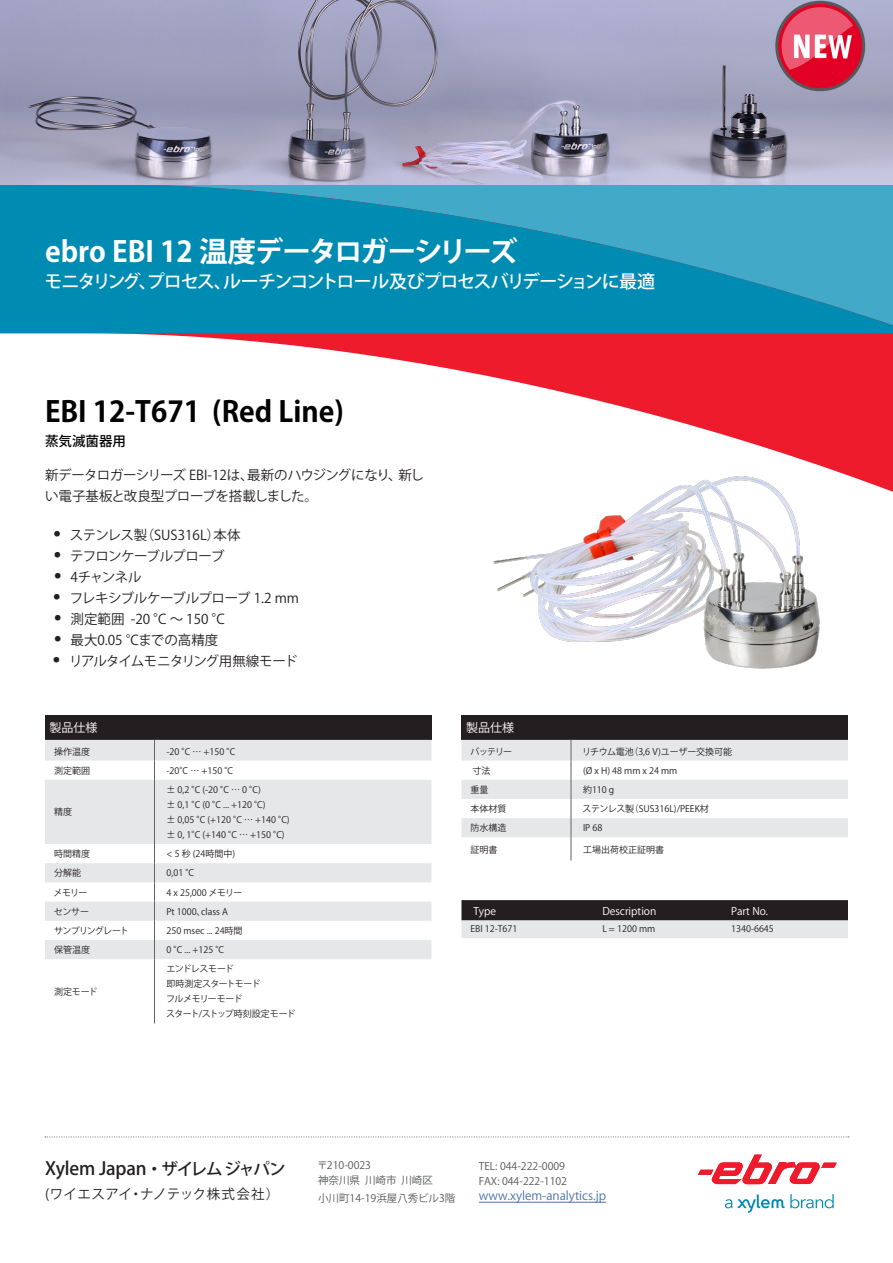
<style>
.page{position:relative;width:893px;height:1263px;background:#fff}
.page>*{position:absolute;margin:0;border:0;box-sizing:border-box;transform-origin:0 0}
.t1{font:700 28.5px "Koz Go Pr 6 N";letter-spacing:-.03em;color:#fff}
.t2{font:700 28.5px "Koz Go Pr 6 N";color:#000}
.t3{font:500 18px "Koz Go Pr 6 N";letter-spacing:-.07em;color:#fff}
.t4{font:500 18px "Koz Go Pr 6 N";letter-spacing:-.01em;color:#231f20}
.t5{font:13.5px/21px "Koz Go Pr 6 N";letter-spacing:-.02em;color:#231f20}
.t6{font:13.5px "Koz Go Pr 6 N";color:#231f20}
.t7{font:13.5px "Koz Go Pr 6 N";letter-spacing:-.06em;color:#231f20}
.t8{font:13.5px "Koz Go Pr 6 N";letter-spacing:.02em;color:#231f20}
.t9{font:13.5px "Koz Go Pr 6 N";letter-spacing:-.05em;color:#231f20}
.t10{font:500 13.5px "Koz Go Pr 6 N";color:#000}
.t11{font:12px "Koz Go Pr 6 N";color:#4d72ac}
.t12{font:12px "Koz Go Pr 6 N";color:#fff}
.t13{font:10.5px/15px "Koz Go Pr 6 N";color:#57585a}
.t14{font:10.5px "Koz Go Pr 6 N";color:#fff}
.t15{font:9px "Koz Go Pr 6 N";color:#231f20}
.t16{font:9px/15px "Koz Go Pr 6 N";letter-spacing:-.06em;color:#231f20}
.t17{font:9px "Koz Go Pr 6 N";letter-spacing:-.025em;color:#231f20}
.t18{font:9px "Koz Go Pr 6 N";letter-spacing:-.08em;color:#231f20}
.s1{font-weight:700;font-size:21px}
.s2{font-size:16.5px}
</style>
<div class="page">
<svg style="left:725px;top:1199px;width:7px;height:9px"></svg>
<svg style="left:738px;top:1194px;width:96px;height:19px"></svg>
<svg style="left:698px;top:1154px;width:139px;height:30px"></svg>
<svg style="left:0;top:333px;width:893px;height:159px"></svg>
<svg style="left:0;top:184px;width:893px;height:149px;background:#1493b9"></svg>
<img style="left:0;top:0;width:893px;height:184px">
<hr style="left:479px;top:1202px;width:127px;height:1px;background:#4d72ac">
<svg style="left:45px;top:1136px;width:804px;height:1px"></svg>
<div style="left:45px;top:715px;width:386px;height:25px;background:#231f20"></div>
<svg style="left:45px;top:740px;width:386px;height:219px;fill:#e6e7e9"></svg>
<svg style="left:154px;top:740px;width:1px;height:40px"></svg>
<hr style="left:154px;top:780px;width:1px;height:64px;background:#636366">
<svg style="left:154px;top:844px;width:1px;height:115px"></svg>
<hr style="left:154px;top:959px;width:1px;height:64px;background:#636366">
<div style="left:461px;top:715px;width:387px;height:25px;background:#231f20"></div>
<svg style="left:461px;top:740px;width:387px;height:120px"></svg>
<svg style="left:461px;top:900px;width:387px;height:38px;background:#7f7d7f"></svg>
<img style="left:492px;top:461px;width:330px;height:208px">
<p class="t1" style="left:45px;top:235px;width:474px">ebro EBI 12 温度データロガーシリーズ</p>
<p class="t3" style="left:44px;top:271px;width:612px">モニタリング、プロセス、ルーチンコントロール及びプロセスバリデーションに最適</p>
<p class="t2" style="left:45px;top:395px;width:300px">EBI 12-T671 (Red Line)</p>
<p class="t10" style="left:45px;top:433px;width:82px">蒸気滅菌器用</p>
<p class="t5" style="left:45px;top:465px;width:381px">新データロガーシリーズ EBI-12は、最新のハウジングになり、新しい電子基板と改良型プローブを搭載しました。</p>
<p class="t6" style="left:53px;top:527px;width:189px"><span class="s1">•</span> ステンレス製（SUS316L）本体</p>
<p class="t9" style="left:54px;top:548px;width:172px"><span class="s1">•</span> テフロンケーブルプローブ</p>
<p class="t5" style="left:54px;top:567px;width:89px"><span class="s1">•</span> 4チャンネル</p>
<p class="t5" style="left:53px;top:588px;width:247px"><span class="s1">•</span> フレキシブルケーブルプローブ 1.2 mm</p>
<p class="t6" style="left:54px;top:611px;width:172px"><span class="s1">•</span> 測定範囲 -20 °C ～ 150 °C</p>
<p class="t6" style="left:54px;top:632px;width:166px"><span class="s1">•</span> 最大0.05 °Cまでの高精度</p>
<p class="t7" style="left:53px;top:653px;width:246px"><span class="s1">•</span> リアルタイムモニタリング用無線モード</p>
<p class="t12" style="left:50px;top:721px;width:49px">製品仕様</p>
<p class="t15" style="left:54px;top:746px;width:37px">操作温度</p>
<p class="t15" style="left:166px;top:746px;width:70px">-20 °C … +150 °C</p>
<p class="t15" style="left:54px;top:765px;width:37px">測定範囲</p>
<p class="t15" style="left:166px;top:765px;width:68px">-20°C … +150 °C</p>
<p class="t15" style="left:54px;top:807px;width:19px">精度</p>
<p class="t15" style="left:166px;top:785px;width:96px">± 0,2 °C (-20 °C … 0 °C)</p>
<p class="t15" style="left:166px;top:800px;width:101px">± 0,1 °C (0 °C ... +120 °C)</p>
<p class="t15" style="left:166px;top:815px;width:125px">± 0,05 °C (+120 °C … +140 °C)</p>
<p class="t15" style="left:166px;top:830px;width:120px">± 0, 1°C (+140 °C … +150 °C)</p>
<p class="t15" style="left:54px;top:849px;width:37px">時間精度</p>
<p class="t15" style="left:166px;top:849px;width:70px">&lt; 5 秒 (24時間中)</p>
<p class="t15" style="left:54px;top:868px;width:28px">分解能</p>
<p class="t15" style="left:166px;top:868px;width:29px">0,01 °C</p>
<p class="t15" style="left:54px;top:887px;width:35px">メモリー</p>
<p class="t17" style="left:166px;top:887px;width:77px">4 x 25,000 メモリー</p>
<p class="t15" style="left:54px;top:906px;width:37px">センサー</p>
<p class="t15" style="left:166px;top:906px;width:63px">Pt 1000、class A</p>
<p class="t18" style="left:54px;top:926px;width:76px">サンプリングレート</p>
<p class="t15" style="left:166px;top:926px;width:78px">250 msec ... 24時間</p>
<p class="t15" style="left:54px;top:945px;width:37px">保管温度</p>
<p class="t15" style="left:166px;top:945px;width:59px">0 °C ... +125 °C</p>
<p class="t15" style="left:54px;top:986px;width:45px">測定モード</p>
<p class="t16" style="left:166px;top:962px;width:96px">エンドレスモード<br>即時測定スタートモード</p>
<p class="t16" style="left:166px;top:992px;width:131px">フルメモリーモード<br>スタート/ストップ時刻設定モード</p>
<p class="t12" style="left:466px;top:721px;width:49px">製品仕様</p>
<p class="t15" style="left:470px;top:746px;width:43px">バッテリー</p>
<p class="t15" style="left:582px;top:746px;width:152px">リチウム電池（3,6 V)ユーザー交換可能</p>
<p class="t15" style="left:473px;top:765px;width:19px">寸法</p>
<p class="t15" style="left:583px;top:765px;width:96px">(Ø x H) 48 mm x 24 mm</p>
<p class="t15" style="left:470px;top:785px;width:19px">重量</p>
<p class="t15" style="left:583px;top:785px;width:33px">約110 g</p>
<p class="t15" style="left:470px;top:804px;width:37px">本体材質</p>
<p class="t15" style="left:583px;top:804px;width:128px">ステンレス製（SUS316L)/PEEK材</p>
<p class="t15" style="left:470px;top:823px;width:37px">防水構造</p>
<p class="t15" style="left:583px;top:823px;width:21px">IP 68</p>
<p class="t15" style="left:470px;top:844px;width:28px">証明書</p>
<p class="t15" style="left:583px;top:844px;width:82px">工場出荷校正証明書</p>
<p class="t14" style="left:473px;top:905px;width:24px">Type</p>
<p class="t14" style="left:602px;top:905px;width:56px">Description</p>
<p class="t14" style="left:731px;top:905px;width:39px">Part No.</p>
<p class="t15" style="left:470px;top:924px;width:48px">EBI 12-T671</p>
<p class="t15" style="left:602px;top:924px;width:55px">L = 1200 mm</p>
<p class="t15" style="left:731px;top:924px;width:44px">1340-6645</p>
<h2 class="t4" style="left:45px;top:1159px;width:242px">Xylem Japan <span class="s2">・ ザイレム ジャパン</span></h2>
<h3 class="t8" style="left:45px;top:1187px;width:236px">(ワイエスアイ・ナノテック株式会社）</h3>
<p class="t13" style="left:317px;top:1158px;width:117px">〒210-0023<br>神奈川県 川崎市 川崎区</p>
<p class="t13" style="left:318px;top:1191px;width:139px">小川町14-19浜屋八秀ビル3階</p>
<p class="t13" style="left:479px;top:1159px;width:90px">TEL: 044-222-0009<br>FAX: 044-222-1102</p>
<h3 class="t11" style="left:479px;top:1189px;width:129px">www.xylem-analytics.jp</h3>
</div>
